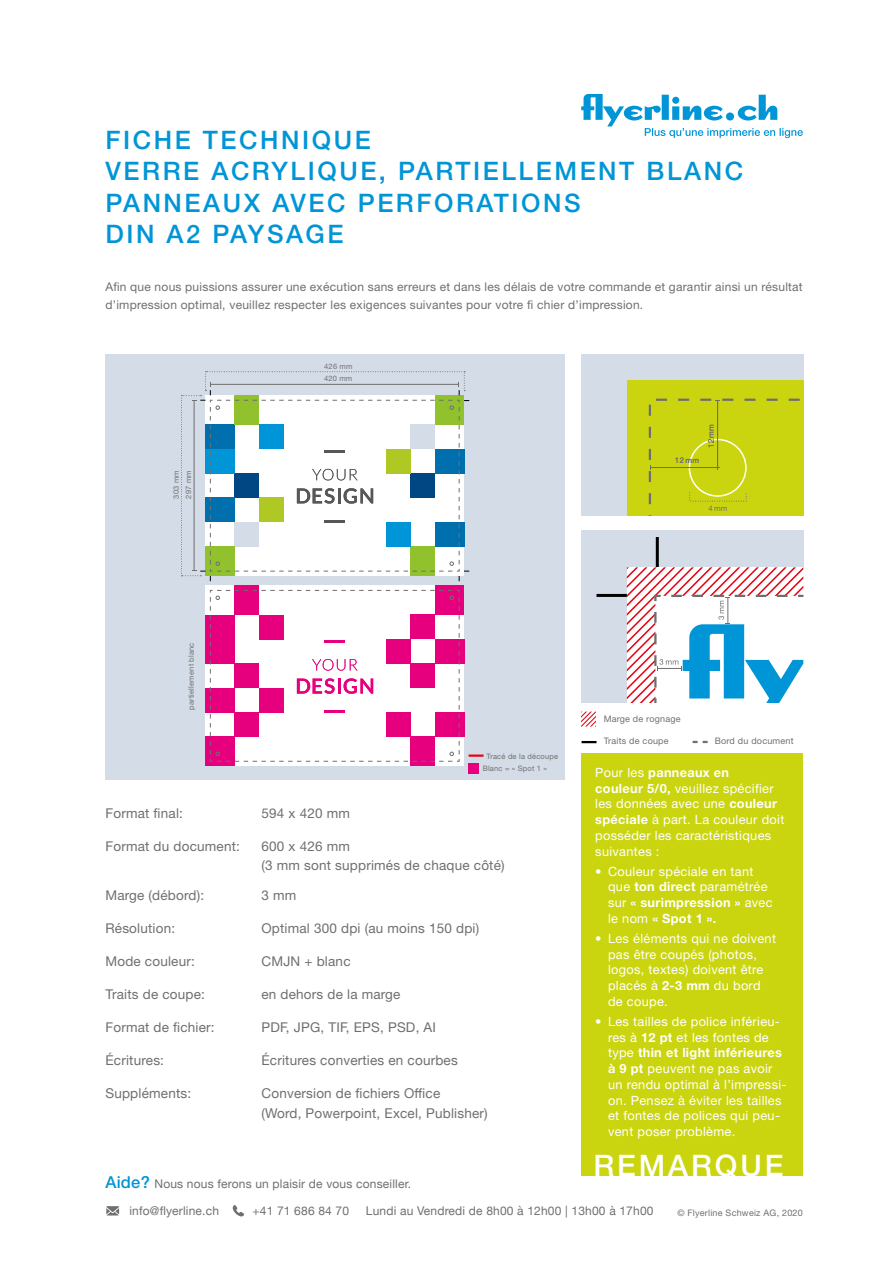
<style>
.page{position:relative;width:893px;height:1263px;background:#fff}
.page>*{position:absolute;margin:0;border:0;box-sizing:border-box;transform-origin:0 0}
.t1{font:500 29.7px "Helvetica Neue LT Std";letter-spacing:.1em;color:#fff}
.t2{font:500 25.5px/31.5px "Helvetica Neue LT Std";letter-spacing:.1em;color:#0095d6}
.t3{font:13.5px/19.5px "Helvetica Neue LT Std";letter-spacing:.015em;color:#706f6f}
.t4{font:13.5px/19.5px "Helvetica Neue";letter-spacing:.015em;color:#706f6f}
.t5{font:12.75px/15.8px "Helvetica Neue LT Std";letter-spacing:.025em;color:#fff}
.t6{font:12px/18px "Helvetica Neue LT Std";letter-spacing:.02em;color:#706f6f}
.t7{font:12px "Helvetica Neue";letter-spacing:.015em;color:#706f6f}
.t8{font:9px "Helvetica Neue LT Std";letter-spacing:.025em;color:#706f6f}
.t9{font:7.8px "Helvetica Neue LT Std";letter-spacing:.035em;color:#706f6f}
.t10{font:7.5px/12.5px "Helvetica Neue LT Std";letter-spacing:.025em;color:#706f6f}
.s1{font-weight:700}
.s2{font-family:"Helvetica Neue LT Std";font-weight:500;font-size:16.5px;color:#0095d6}
</style>
<div class="page">
<svg style="left:581px;top:94px;width:222px;height:44px"></svg>
<svg style="left:106px;top:1206px;width:13px;height:9px"></svg>
<svg style="left:232px;top:1205px;width:12px;height:11px"></svg>
<div style="left:581px;top:754px;width:222px;height:422px;background:#cad510"></div>
<div style="left:581px;top:530px;width:222px;height:173px;background:#d4dce7"></div>
<hr style="left:656px;top:537px;width:3px;height:30px;background:#000">
<hr style="left:596px;top:594px;width:31px;height:3px;background:#000">
<svg style="left:627px;top:567px;width:176px;height:136px;background:#c9d4e2"></svg>
<div style="left:581px;top:354px;width:222px;height:162px;background:#d4dce7"></div>
<div style="left:627px;top:380px;width:176px;height:136px;background:#cad510"></div>
<svg style="left:649px;top:399px;width:151px;height:117px"></svg>
<svg style="left:582px;top:741px;width:15px;height:2px"></svg>
<svg style="left:693px;top:741px;width:15px;height:2px"></svg>
<svg style="left:581px;top:712px;width:15px;height:15px"></svg>
<div style="left:105px;top:354px;width:460px;height:425px;background:#d4dce7"></div>
<div style="left:205px;top:585px;width:259px;height:181px;background:#fff"></div>
<div style="left:411px;top:737px;width:24px;height:29px;background:#e6007d"></div>
<div style="left:205px;top:615px;width:30px;height:24px;background:#e6007d"></div>
<div style="left:205px;top:688px;width:30px;height:24px;background:#e6007d"></div>
<div style="left:205px;top:639px;width:30px;height:24px;background:#e6007d"></div>
<div style="left:205px;top:737px;width:30px;height:29px;background:#e6007d"></div>
<div style="left:235px;top:585px;width:24px;height:30px;background:#e6007d"></div>
<div style="left:435px;top:712px;width:29px;height:25px;background:#e6007d"></div>
<div style="left:435px;top:639px;width:29px;height:24px;background:#e6007d"></div>
<div style="left:435px;top:585px;width:29px;height:30px;background:#e6007d"></div>
<svg style="left:210px;top:590px;width:250px;height:172px"></svg>
<svg style="left:181px;top:371px;width:288px;height:210px"></svg>
<hr style="left:469px;top:754px;width:15px;height:3px;background:#e30613">
<div style="left:469px;top:763px;width:10px;height:10px;background:#e6007d"></div>
<h2 class="t2" style="left:105px;top:124px;width:639px">FICHE TECHNIQUE<br>VERRE ACRYLIQUE, PARTIELLEMENT BLANC<br>PANNEAUX AVEC PERFORATIONS<br>DIN A2 PAYSAGE</h2>
<p class="t6" style="left:105px;top:278px;width:699px">Afin que nous puissions assurer une exécution sans erreurs et dans les délais de votre commande et garantir ainsi un résultat d’impression optimal, veuillez respecter les exigences suivantes pour votre fi chier d’impression.</p>
<p class="t10" style="left:182px;top:499px;width:30px;rotate:-90deg">297 mm</p>
<p class="t10" style="left:170px;top:499px;width:30px;rotate:-90deg">303 mm</p>
<p class="t10" style="left:185px;top:710px;width:69px;rotate:-90deg">partiellement blanc</p>
<p class="t10" style="left:324px;top:360px;width:30px">426 mm<br>420 mm</p>
<p class="t9" style="left:675px;top:456px;width:26px">12 mm</p>
<p class="t9" style="left:706px;top:448px;width:26px;rotate:-90deg">12 mm</p>
<p class="t9" style="left:708px;top:503px;width:20px">4mm</p>
<p class="t8" style="left:604px;top:714px;width:78px">Marge de rognage</p>
<p class="t8" style="left:604px;top:736px;width:66px">Traits de coupe</p>
<p class="t8" style="left:715px;top:736px;width:80px">Bord du document</p>
<p class="t10" style="left:483px;top:750px;width:77px;text-indent:4px">Tracé de la découpe<br>Blanc = « Spot 1 »</p>
<p class="t5" style="left:595px;top:764px;width:191px">Pour les <span class="s1">panneaux en<br>couleur 5/0,</span> veuillez spécifier les données avec une <span class="s1">couleur spéciale</span> à part. La couleur doit posséder les caractéristiques suivantes :</p>
<p class="t5" style="left:608px;top:863px;width:166px;text-indent:-13px">• Couleur spéciale en tant que <span class="s1">ton direct</span> paramétrée sur <span class="s1">« surimpression »</span> avec le nom <span class="s1">« Spot 1 ».</span></p>
<p class="t5" style="left:608px;top:930px;width:169px;text-indent:-13px">• Les éléments qui ne doivent pas être coupés (photos, logos, textes) doivent être placés à <span class="s1">2-3 mm</span> du bord de coupe.</p>
<p class="t5" style="left:608px;top:1013px;width:180px;text-indent:-13px">• Les tailles de police inférieu&shy;res à <span class="s1">12 pt</span> et les fontes de type <span class="s1">thin et light inférieures à 9 pt</span> peuvent ne pas avoir un rendu optimal à l’impressi&shy;on. Pensez à éviter les tailles et fontes de polices qui peu&shy;vent poser problème.</p>
<h1 class="t1" style="left:593px;top:1147px;width:192px">REMARQUE</h1>
<p class="t3" style="left:105px;top:803px;width:79px">Format final:</p>
<p class="t3" style="left:261px;top:803px;width:90px">594 x 420 mm</p>
<p class="t3" style="left:105px;top:836px;width:136px">Format du document:</p>
<p class="t3" style="left:261px;top:836px;width:245px">600 x 426 mm<br>(3 mm sont supprimés de chaque côté)</p>
<p class="t3" style="left:105px;top:885px;width:100px">Marge (débord):</p>
<p class="t3" style="left:261px;top:885px;width:36px">3 mm</p>
<p class="t3" style="left:105px;top:918px;width:71px">Résolution:</p>
<p class="t3" style="left:261px;top:918px;width:219px">Optimal 300 dpi (au moins 150 dpi)</p>
<p class="t3" style="left:105px;top:951px;width:91px">Mode couleur:</p>
<p class="t3" style="left:261px;top:951px;width:91px">CMJN + blanc</p>
<p class="t3" style="left:105px;top:984px;width:101px">Traits de coupe:</p>
<p class="t3" style="left:261px;top:984px;width:140px">en dehors de la marge</p>
<p class="t3" style="left:105px;top:1017px;width:111px">Format de fichier:</p>
<p class="t3" style="left:261px;top:1017px;width:176px">PDF, JPG, TIF, EPS, PSD, AI</p>
<p class="t4" style="left:105px;top:1051px;width:60px">Écritures:</p>
<p class="t4" style="left:261px;top:1051px;width:198px">Écritures converties en courbes</p>
<p class="t4" style="left:105px;top:1084px;width:87px">Suppléments:</p>
<p class="t4" style="left:261px;top:1084px;width:228px">Conversion de fichiers Office<br>(Word, Powerpoint, Excel, Publisher)</p>
<p class="t7" style="left:105px;top:1175px;width:307px"><span class="s2">Aide?</span> Nous nous ferons un plaisir de vous conseiller.</p>
<p class="t7" style="left:129px;top:1202px;width:91px">info@flyerline.ch</p>
<p class="t7" style="left:252px;top:1202px;width:98px">+41 71 686 84 70</p>
<p class="t7" style="left:366px;top:1202px;width:289px">Lundi au Vendredi de 8h00 à 12h00 | 13h00 à 17h00</p>
<p class="t8" style="left:677px;top:1207px;width:127px">© Flyerline Schweiz AG, 2020</p>
</div>
